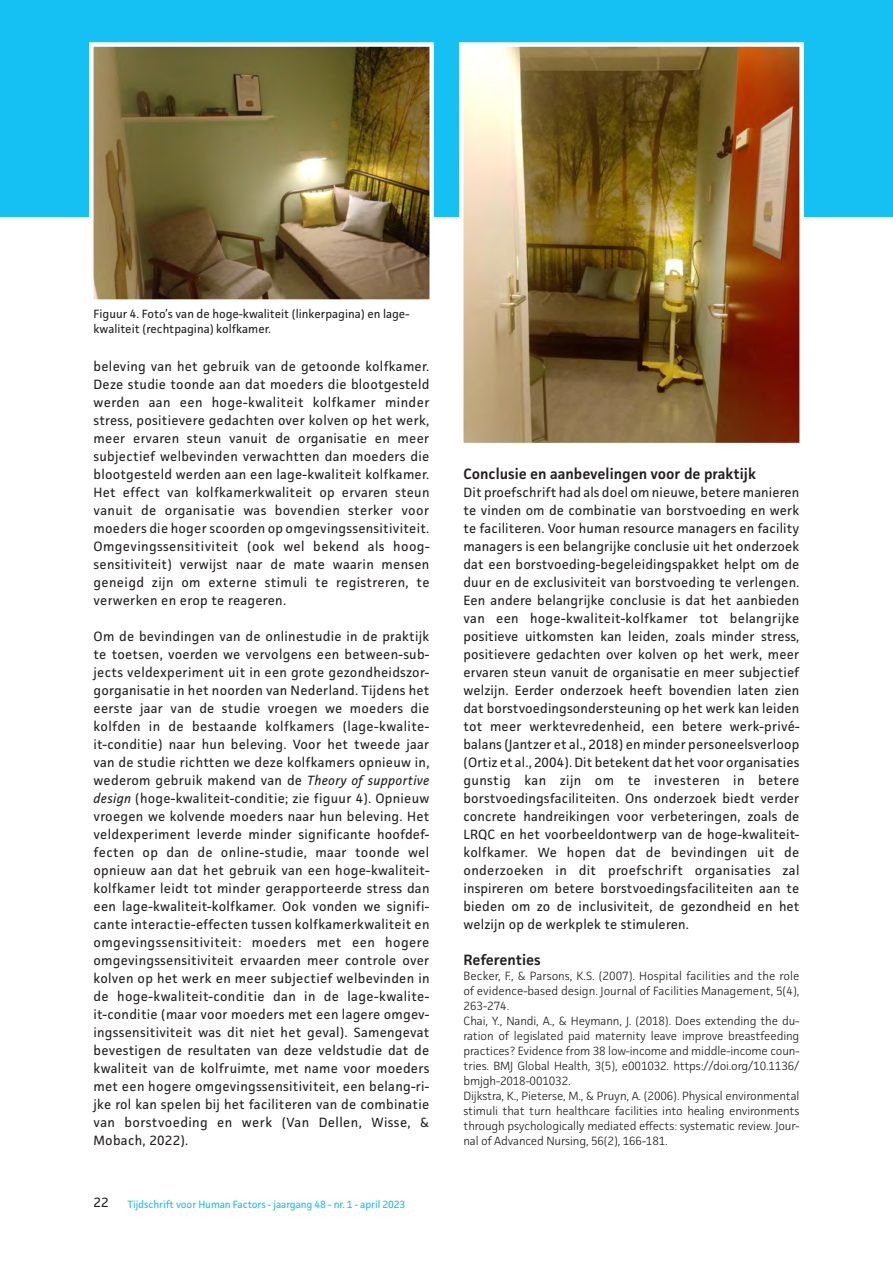
<style>
.page{position:relative;width:893px;height:1263px;background:#fff}
.page>*{position:absolute;margin:0;border:0;box-sizing:border-box;transform-origin:0 0}
.basistekst_TvE{font:600 15px "Facit";color:#231f20}
.kop1_TvE{font:600 15px "Facit";letter-spacing:-.005em;color:#231f20}
.basistekst_TvE-2{font:13.5px/18px "Facit";letter-spacing:.02em;color:#231f20;text-align:justify}
.referenties_TvE{font:300 12px/15px "Facit";letter-spacing:-.01em;color:#231f20;text-align:justify}
.bijschrift-onder_TvE{font:12px/15px "Facit";color:#231f20}
.t1{font:10.5px "Facit";letter-spacing:-.01em;color:#15c0f2}
.s1{font-style:italic}
</style>
<div class="page">
<div style="left:0;top:0;width:893px;height:217px;background:#15c0f2"></div>
<img style="left:89px;top:42px;width:345px;height:258px">
<img style="left:459px;top:42px;width:345px;height:401px">
<p class="bijschrift-onder_TvE" style="left:94px;top:306px;width:317px">Figuur 4. Foto’s van de hoge-kwaliteit (linkerpagina) en lage&shy;kwaliteit (rechtpagina) kolfkamer.</p>
<p class="basistekst_TvE-2" style="left:94px;top:357px;width:338px">beleving van het gebruik van de getoonde kolfkamer.<br>Deze studie toonde aan dat moeders die blootgesteld werden aan een hoge-kwaliteit kolfkamer minder stress, positievere gedachten over kolven op het werk, meer ervaren steun vanuit de organisatie en meer subjectief welbevinden verwachtten dan moeders die blootgesteld werden aan een lage-kwaliteit kolfkamer.<br>Het effect van kolfkamerkwaliteit op ervaren steun vanuit de organisatie was bovendien sterker voor moeders die hoger scoorden op omgevingssensitiviteit.<br>Omgevingssensitiviteit (ook wel bekend als hoog&shy;sensitiviteit) verwijst naar de mate waarin mensen geneigd zijn om externe stimuli te registreren, te verwerken en erop te reageren.</p>
<p class="basistekst_TvE-2" style="left:94px;top:627px;width:337px">Om de bevindingen van de onlinestudie in de praktijk te toetsen, voerden we vervolgens een between-sub&shy;jects veldexperiment uit in een grote gezondheidszor&shy;gorganisatie in het noorden van Nederland. Tijdens het eerste jaar van de studie vroegen we moeders die kolfden in de bestaande kolfkamers (lage-kwalite&shy;it-conditie) naar hun beleving. Voor het tweede jaar van de studie richtten we deze kolfkamers opnieuw in, wederom gebruik makend van de <span class="s1">Theory of supportive design</span> (hoge-kwaliteit-conditie; zie figuur 4). Opnieuw vroegen we kolvende moeders naar hun beleving. Het veldexperiment leverde minder significante hoofdef&shy;fecten op dan de online-studie, maar toonde wel opnieuw aan dat het gebruik van een hoge-kwaliteit&shy;kolfkamer leidt tot minder gerapporteerde stress dan een lage-kwaliteit-kolfkamer. Ook vonden we signifi&shy;cante interactie-effecten tussen kolfkamerkwaliteit en omgevingssensitiviteit: moeders met een hogere omgevingssensitiviteit ervaarden meer controle over kolven op het werk en meer subjectief welbevinden in de hoge-kwaliteit-conditie dan in de lage-kwalite&shy;it-conditie (maar voor moeders met een lagere omgev&shy;ingssensitiviteit was dit niet het geval). Samengevat bevestigen de resultaten van deze veldstudie dat de kwaliteit van de kolfruimte, met name voor moeders met een hogere omgevingssensitiviteit, een belang-ri&shy;jke rol kan spelen bij het faciliteren van de combinatie van borstvoeding en werk (Van Dellen, Wisse, &amp; Mobach, 2022).</p>
<p class="basistekst_TvE-2" style="left:94px;top:1193px;width:16px">22</p>
<p class="t1" style="left:128px;top:1197px;width:279px">Tijdschrift voor Human Factors - jaargang 48 - nr. 1 - april 2023</p>
<p class="basistekst_TvE" style="left:463px;top:464px;width:294px">Conclusie en aanbevelingen voor de praktijk</p>
<p class="basistekst_TvE-2" style="left:463px;top:483px;width:338px">Dit proefschrift had als doel om nieuwe, betere manieren te vinden om de combinatie van borstvoeding en werk te faciliteren. Voor human resource managers en facility managers is een belangrijke conclusie uit het onderzoek dat een borstvoeding-begeleidingspakket helpt om de duur en de exclusiviteit van borstvoeding te verlengen.<br>Een andere belangrijke conclusie is dat het aanbieden van een hoge-kwaliteit-kolfkamer tot belangrijke positieve uitkomsten kan leiden, zoals minder stress, positievere gedachten over kolven op het werk, meer ervaren steun vanuit de organisatie en meer subjectief welzijn. Eerder onderzoek heeft bovendien laten zien dat borstvoedingsondersteuning op het werk kan leiden tot meer werktevredenheid, een betere werk-privé&shy;balans (Jantzer et al., 2018) en minder personeelsverloop (Ortiz et al., 2004). Dit betekent dat het voor organisaties gunstig kan zijn om te investeren in betere borstvoedingsfaciliteiten. Ons onderzoek biedt verder concrete handreikingen voor verbeteringen, zoals de LRQC en het voorbeeldontwerp van de hoge-kwaliteit&shy;kolfkamer. We hopen dat de bevindingen uit de onderzoeken in dit proefschrift organisaties zal inspireren om betere borstvoedingsfaciliteiten aan te bieden om zo de inclusiviteit, de gezondheid en het welzijn op de werkplek te stimuleren.</p>
<p class="kop1_TvE" style="left:463px;top:950px;width:79px">Referenties</p>
<p class="referenties_TvE" style="left:463px;top:968px;width:337px">Becker, F., &amp; Parsons, K.S. (2007). Hospital facilities and the role of evidence-based design. Journal of Facilities Management, 5(4), 263-274.</p>
<p class="referenties_TvE" style="left:463px;top:1013px;width:337px">Chai, Y., Nandi, A., &amp; Heymann, J. (2018). Does extending the du&shy;ration of legislated paid maternity leave improve breastfeeding practices? Evidence from 38 low-income and middle-income coun&shy;tries. BMJ Global Health, 3(5), e001032. https://doi.org/10.1136/ bmjgh-2018-001032.</p>
<p class="referenties_TvE" style="left:463px;top:1088px;width:337px">Dijkstra, K., Pieterse, M., &amp; Pruyn, A. (2006). Physical environmental stimuli that turn healthcare facilities into healing environments through psychologically mediated effects: systematic review. Jour&shy;nal of Advanced Nursing, 56(2), 166-181.</p>
</div>
